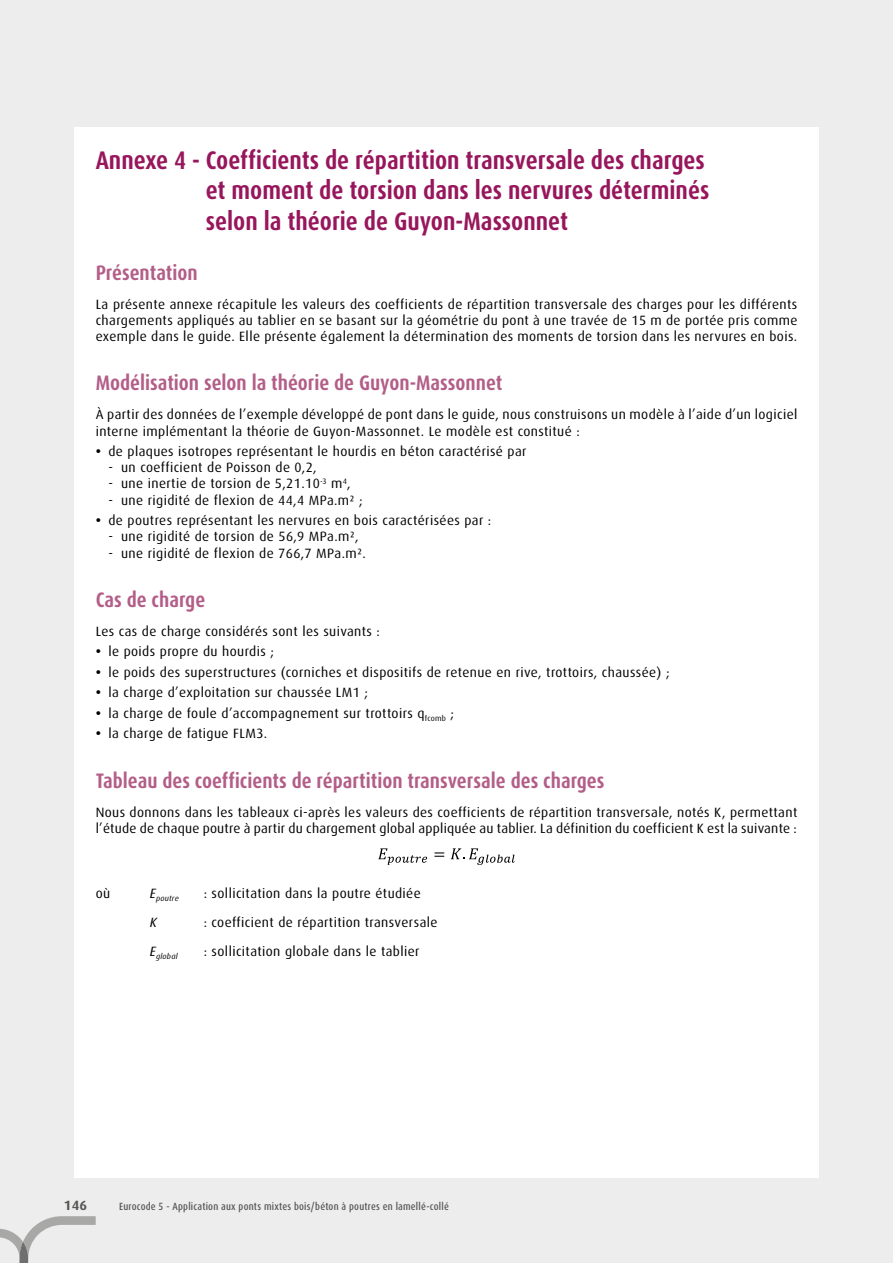
<style>
.page{position:relative;width:893px;height:1263px;background:#ededed}
.page>*{position:absolute;margin:0;border:0;box-sizing:border-box;transform-origin:0 0}
.t1{font:700 condensed 25.5px/30.6px "Dax OT";color:#97165c}
.t2{font:700 condensed 21px "Dax OT";color:#b35e88}
.t3{font:13.5px/16.2px "Dax OT";letter-spacing:.03em;color:#000}
.t4{font:700 13.5px "Dax OT";color:#575756}
.t5{font:italic 13.5px "Dax OT";color:#000}
.t6{font:500 condensed 10.5px "Dax OT";letter-spacing:.02em;color:#575756}
.t7{font:italic 7.8px "Dax OT";letter-spacing:.03em;color:#000}
.s1{font-weight:700}
</style>
<div class="page">
<div style="left:74px;top:128px;width:745px;height:1050px;background:#fff"></div>
<svg style="left:0;top:1216px;width:96px;height:47px"></svg>
<svg style="left:378px;top:848px;width:49px;height:17px"></svg>
<svg style="left:434px;top:852px;width:10px;height:5px"></svg>
<svg style="left:451px;top:848px;width:64px;height:17px"></svg>
<h1 class="t1" style="left:206px;top:145px;width:505px;text-indent:-110px">Annexe 4 - Coefficients de répartition transversale des charges et moment de torsion dans les nervures déterminés selon la théorie de Guyon-Massonnet</h1>
<h2 class="t2" style="left:96px;top:259px;width:104px">Présentation</h2>
<p class="t3" style="left:96px;top:296px;width:703px;text-align:justify">La présente annexe récapitule les valeurs des coefficients de répartition transversale des charges pour les différents chargements appliqués au tablier en se basant sur la géométrie du pont à une travée de 15 m de portée pris comme exemple dans le guide. Elle présente également la détermination des moments de torsion dans les nervures en bois.</p>
<h2 class="t2" style="left:96px;top:370px;width:408px">Modélisation selon la théorie de Guyon-Massonnet</h2>
<p class="t3" style="left:96px;top:407px;width:703px">À partir des données de l’exemple développé de pont dans le guide, nous construisons un modèle à l’aide d’un logiciel interne implémentant la théorie de Guyon-Massonnet. Le modèle est constitué :</p>
<p class="t3" style="left:96px;top:443px;width:432px"><span class="s1">•</span> de plaques isotropes représentant le hourdis en béton caractérisé par</p>
<p class="t3" style="left:108px;top:460px;width:210px">- un coefficient de Poisson de 0,2,</p>
<p class="t3" style="left:108px;top:476px;width:244px">- une inertie de torsion de 5,21.10<sup>-3</sup> m<sup>4</sup>,</p>
<p class="t3" style="left:108px;top:492px;width:256px">- une rigidité de flexion de 44,4 MPa.m² ;</p>
<p class="t3" style="left:96px;top:512px;width:397px"><span class="s1">•</span> de poutres représentant les nervures en bois caractérisées par :</p>
<p class="t3" style="left:108px;top:529px;width:252px">- une rigidité de torsion de 56,9 MPa.m²,</p>
<p class="t3" style="left:108px;top:545px;width:259px">- une rigidité de flexion de 766,7 MPa.m².</p>
<h2 class="t2" style="left:96px;top:586px;width:111px">Cas de charge</h2>
<p class="t3" style="left:96px;top:623px;width:286px">Les cas de charge considérés sont les suivants :</p>
<p class="t3" style="left:96px;top:644px;width:180px"><span class="s1">•</span> le poids propre du hourdis ;</p>
<p class="t3" style="left:96px;top:664px;width:575px"><span class="s1">•</span> le poids des superstructures (corniches et dispositifs de retenue en rive, trottoirs, chaussée) ;</p>
<p class="t3" style="left:96px;top:685px;width:274px"><span class="s1">•</span> la charge d’exploitation sur chaussée LM1 ;</p>
<p class="t3" style="left:96px;top:705px;width:360px"><span class="s1">•</span> la charge de foule d’accompagnement sur trottoirs q<sub>fcomb</sub> ;</p>
<p class="t3" style="left:96px;top:726px;width:173px"><span class="s1">•</span> la charge de fatigue FLM3.</p>
<h2 class="t2" style="left:96px;top:767px;width:510px">Tableau des coefficients de répartition transversale des charges</h2>
<p class="t3" style="left:96px;top:804px;width:703px">Nous donnons dans les tableaux ci-après les valeurs des coefficients de répartition transversale, notés K, permettant l’étude de chaque poutre à partir du chargement global appliquée au tablier. La définition du coefficient K est la suivante :</p>
<p class="t3" style="left:96px;top:885px;width:16px">où</p>
<p class="t7" style="left:150px;top:894px;width:31px"><sup>E</sup>poutre</p>
<p class="t3" style="left:204px;top:885px;width:219px">: sollicitation dans la poutre étudiée</p>
<p class="t5" style="left:150px;top:915px;width:9px">K</p>
<p class="t3" style="left:204px;top:914px;width:235px">: coefficient de répartition transversale</p>
<p class="t7" style="left:150px;top:952px;width:29px"><sup>E</sup>global</p>
<p class="t3" style="left:204px;top:943px;width:217px">: sollicitation globale dans le tablier</p>
<p class="t4" style="left:64px;top:1197px;width:25px">146</p>
<p class="t6" style="left:119px;top:1199px;width:331px">Eurocode 5 - Application aux ponts mixtes bois/béton à poutres en lamellé-collé</p>
</div>
